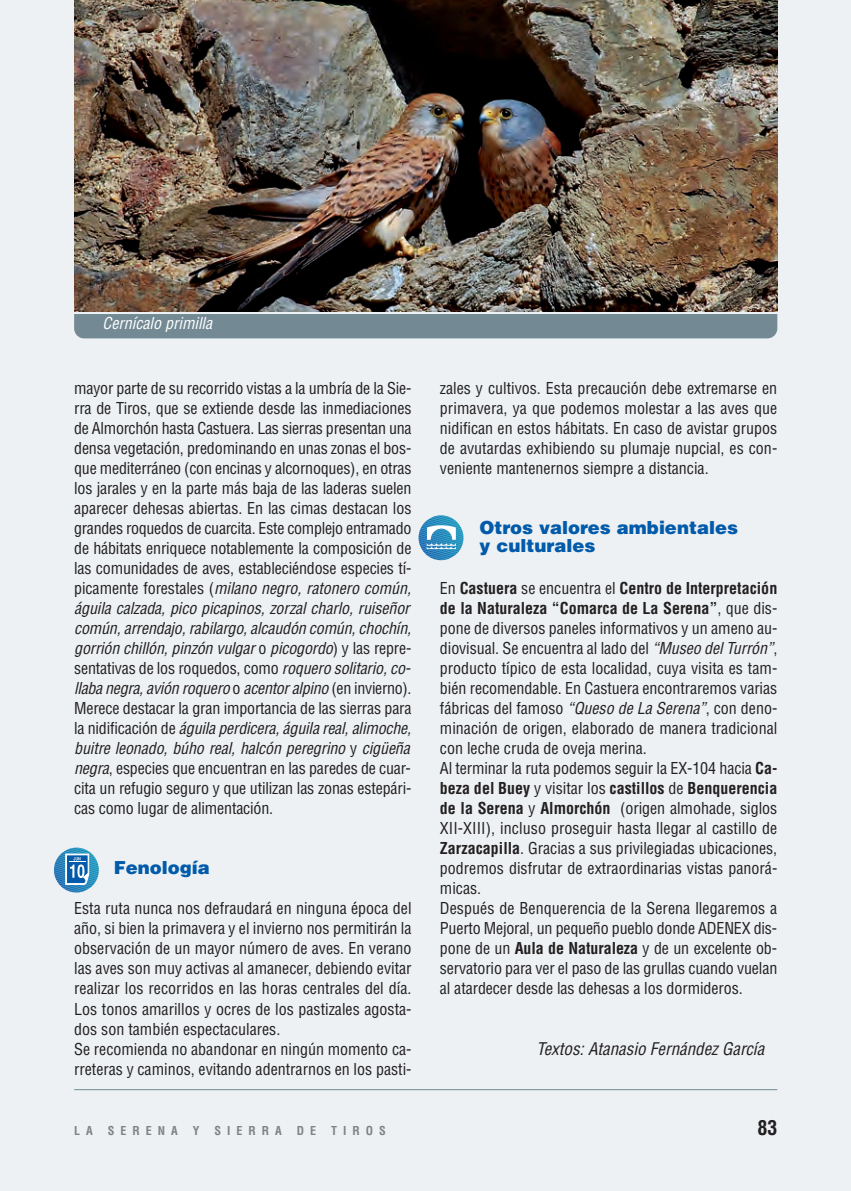
<style>
.page{position:relative;width:851px;height:1191px;background:#fff}
.page>*{position:absolute;margin:0;border:0;box-sizing:border-box;transform-origin:0 0}
.t1{font:700 condensed 20px "Helvetica";color:#231f20}
.t2{font:900 18px/18px "Helvetica";color:#015aaa}
.t3{font:italic condensed 17px "Helvetica";color:#231f20}
.t4{font:condensed 16px/20px "Helvetica";letter-spacing:-.005em;color:#231f20}
.t5{font:italic condensed 16px "Helvetica";color:#fff}
.t6{font:700 condensed 12px "Helvetica";letter-spacing:.5em;color:#808285}
.s1{font-style:italic}
.s2{font-weight:700}
</style>
<div class="page">
<div style="left:0;top:0;width:851px;height:1190px;background:#edf1f3"></div>
<hr style="left:74px;top:1088px;width:703px;height:1px;background:#738a95">
<svg style="left:54px;top:847px;width:45px;height:45px"></svg>
<svg style="left:418px;top:515px;width:45px;height:45px"></svg>
<img style="left:74px;top:0;width:703px;height:311px">
<div style="left:74px;top:314px;width:703px;height:24px;background:#738a95"></div>
<p class="t5" style="left:102px;top:316px;width:114px">Cernícalo primilla</p>
<p class="t4" style="left:74px;top:379px;width:342px">mayor parte de su recorrido vistas a la umbría de la Sie&shy;rra de Tiros, que se extiende desde las inmediaciones de Almorchón hasta Castuera. Las sierras presentan una densa vegetación, predominando en unas zonas el bos&shy;que mediterráneo (con encinas y alcornoques), en otras los jarales y en la parte más baja de las laderas suelen aparecer dehesas abiertas. En las cimas destacan los grandes roquedos de cuarcita. Este complejo entramado de hábitats enriquece notablemente la composición de las comunidades de aves, estableciéndose especies tí&shy;p i c a m e n t e f o re sta l e s ( <span class="s1">milano negro, ratonero común, águila calzada, pico picapinos, zorzal charlo, ruiseñor común,arrendajo,rabilargo,alcaudón común,chochín, gorrión chillón,pinzón vulgar</span> o <span class="s1">picogordo</span>) y l a s r e p r e - sentativas de los roquedos, como <span class="s1">roquero solitario,co&shy;llaba negra,avión roquero</span> o <span class="s1">acentoralpino</span> ( e n i n v i e r n o ) .<br>Merece destacar la gran importancia de las sierras para l a n i d i f i c a c i ó n d e <span class="s1">águila perdicera,águila real,alimoche, buitre leonado, búho real, halcón peregrino</span> y <span class="s1">cigüeña negra</span>, especies que encuentran en las paredes de cuar&shy;cita un refugio seguro y que utilizan las zonas estepári&shy;cas como lugar de alimentación.</p>
<p class="t2" style="left:114px;top:860px;width:98px">Fenología</p>
<p class="t4" style="left:74px;top:899px;width:339px">Esta ruta nunca nos defraudará en ninguna época del año, si bien la primavera y el invierno nos permitirán la observación de un mayor número de aves. En verano las aves son muy activas al amanecer, debiendo evitar realizar los recorridos en las horas centrales del día.<br>Los tonos amarillos y ocres de los pastizales agosta&shy;dos son también espectaculares.<br>Se recomienda no abandonar en ningún momento ca&shy;rreteras y caminos, evitando adentrarnos en los pasti-</p>
<p class="t4" style="left:440px;top:379px;width:339px;text-align:justify">zales y cultivos. Esta precaución debe extremarse en primavera, ya que podemos molestar a las aves que nidifican en estos hábitats. En caso de avistar grupos de avutardas exhibiendo su plumaje nupcial, es con&shy;veniente mantenernos siempre a distancia.</p>
<p class="t2" style="left:479px;top:520px;width:260px">Otros valores ambientales y culturales</p>
<p class="t4" style="left:440px;top:579px;width:339px">En <span class="s2">Castuera</span> se encuentra el <span class="s2">Centro de Interpretación de la Naturaleza “Comarca de La Serena”</span>, que dis&shy;pone de diversos paneles informativos y un ameno au&shy;diovisual. Se encuentra al lado del <span class="s1">“Museo delTurrón”</span>, producto típico de esta localidad, cuya visita es tam&shy;bién recomendable. En Castuera encontraremos varias fábricas del famoso <span class="s1">“Queso de La Serena”</span>, con deno&shy;minación de origen, elaborado de manera tradicional con leche cruda de oveja merina.<br>Al terminar la ruta podemos seguir la EX-104 hacia <span class="s2">Ca&shy;beza del Buey</span> y visitar los <span class="s2">castillos</span> de <span class="s2">Benquerencia de la Serena</span> y <span class="s2">Almorchón</span> (origen almohade, siglos XII-XIII), incluso proseguir hasta llegar al castillo de <span class="s2">Zarzacapilla</span>. Gracias a sus privilegiadas ubicaciones, podremos disfrutar de extraordinarias vistas panorá&shy;micas.<br>Después de Benquerencia de la Serena llegaremos a Puerto Mejoral, un pequeño pueblo donde ADENEX dis&shy;pone de un <span class="s2">Aula de Naturaleza</span> y de un excelente ob&shy;servatorio para ver el paso de las grullas cuando vuelan al atardecer desde las dehesas a los dormideros.</p>
<p class="t3" style="left:536px;top:1041px;width:233px">Textos:Atanasio Fernández García</p>
<p class="t6" style="left:74px;top:1125px;width:20px">L A</p>
<p class="t6" style="left:108px;top:1125px;width:93px">SERENA Y</p>
<p class="t6" style="left:214px;top:1125px;width:69px">SIERRA</p>
<p class="t6" style="left:297px;top:1125px;width:21px">D E</p>
<p class="t6" style="left:331px;top:1125px;width:56px">TIROS</p>
<p class="t1" style="left:757px;top:1119px;width:21px">83</p>
</div>
